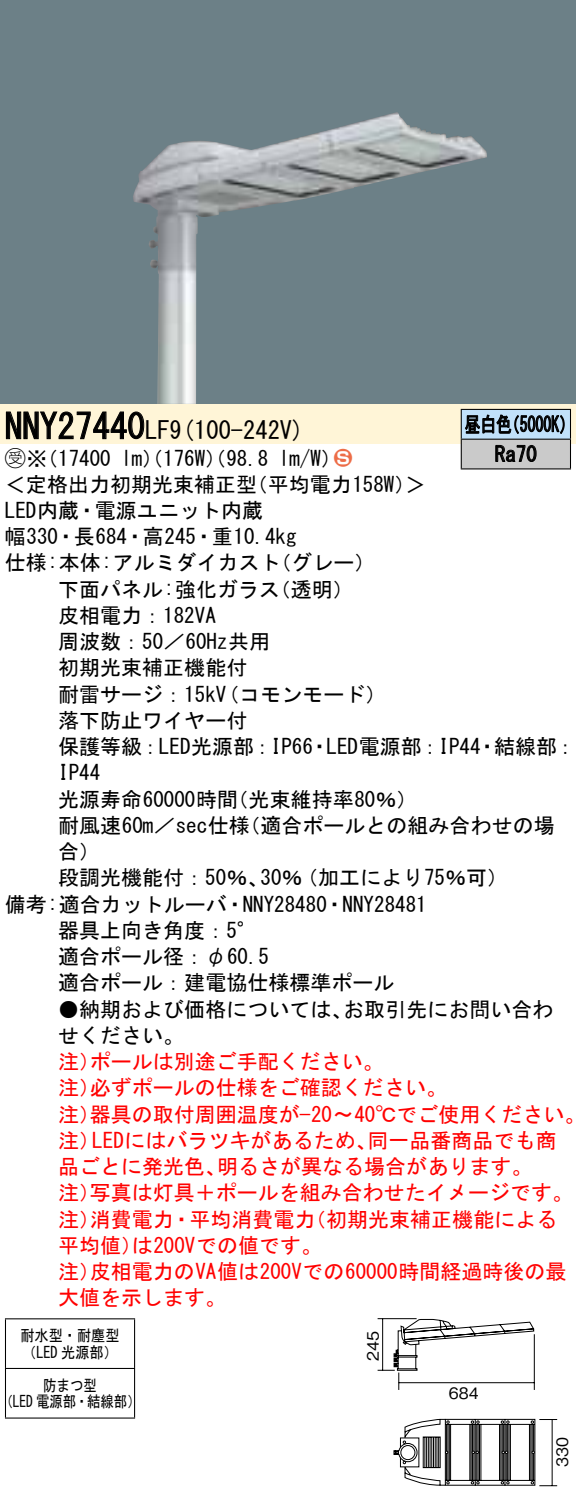
<style>
.page{position:relative;width:576px;height:1496px;background:#fff}
.page>*{position:absolute;margin:0;border:0;box-sizing:border-box;transform-origin:0 0}
.t1{font:35px "MS Gothic";color:#000}
.t2{font:24.5px "MS Gothic";color:#000}
.t3{font:21px/26.2px "MS Gothic";color:#000}
.t4{font:21px/26.2px "MS Gothic";color:#f00}
.t5{font:21px/29.8px "MS Gothic";color:#000;scale:.75 1}
.t6{font:21px "Ford Classification 1";color:#ed6d48}
.t7{font:15.75px/16.4px "MS Gothic";color:#000;text-align:center;scale:.85 1}
.t8{font:15.75px/16.4px "MS Gothic";color:#000;scale:.9 1}
.t9{font:15.75px "Gothic BBB Pro Medium 90 pv RKSJ H";color:#000}
.s1{font-family:"Ford Classification 1"}
.s2{color:#fff}
</style>
<div class="page">
<div style="left:0;top:0;width:575px;height:404px;background:#6c8087"></div>
<img style="left:133px;top:112px;width:354px;height:292px">
<div style="left:0;top:404px;width:575px;height:40px;background:#fff5d7"></div>
<svg style="left:6px;top:411px;width:139px;height:29px"></svg>
<hr style="left:5px;top:1318px;width:130px;height:1px;background:#000">
<hr style="left:5px;top:1319px;width:1px;height:49px;background:#000">
<hr style="left:134px;top:1319px;width:1px;height:49px;background:#000">
<hr style="left:5px;top:1368px;width:130px;height:1px;background:#000">
<hr style="left:5px;top:1369px;width:1px;height:48px;background:#000">
<hr style="left:134px;top:1369px;width:1px;height:48px;background:#000">
<hr style="left:5px;top:1417px;width:130px;height:2px;background:#000">
<div style="left:461px;top:409px;width:109px;height:30px;background:#c1e1fa"></div>
<div style="left:461px;top:439px;width:109px;height:30px;background:#cacaca"></div>
<hr style="left:460px;top:409px;width:110px;height:1px;background:#000">
<hr style="left:569px;top:410px;width:2px;height:29px;background:#000">
<hr style="left:460px;top:439px;width:110px;height:1px;background:#000">
<hr style="left:569px;top:440px;width:2px;height:28px;background:#000">
<hr style="left:460px;top:468px;width:110px;height:2px;background:#000">
<svg style="left:460px;top:410px;width:104px;height:58px"></svg>
<svg style="left:377px;top:1318px;width:180px;height:168px"></svg>
<h1 class="t1" style="left:5px;top:409px;width:142px">NNY27440</h1>
<p class="t2" style="left:145px;top:418px;width:161px">LF (9 100-242 (V</p>
<p class="t3" style="left:5px;top:445px;width:107px"><span class="s1">B</span>※（17400</p>
<p class="t3" style="left:121px;top:445px;width:148px">lm）（176 ）（W 98.8</p>
<p class="t3" style="left:279px;top:445px;width:64px">l m (W/</p>
<p class="t6" style="left:334px;top:447px;width:19px">2<span class="s2">3</span></p>
<p class="t3" style="left:5px;top:471px;width:253px">＜定格出力初期光束補正型</p>
<p class="t3" style="left:5px;top:497px;width:259px">LED内蔵・電源ユニット内蔵</p>
<p class="t3" style="left:5px;top:523px;width:293px">幅330・長684・高245・重10.4kg</p>
<p class="t3" style="left:270px;top:550px;width:106px">（グレー(</p>
<p class="t3" style="left:246px;top:471px;width:181px">（平均電力158 &lt;(W</p>
<p class="t3" style="left:269px;top:550px;width:85px;text-indent:-264px">仕様:本体:アルミダイカスト<br>（透明(</p>
<p class="t3" style="left:58px;top:576px;width:223px">下面パネル:強化ガラス</p>
<p class="t3" style="left:58px;top:602px;width:159px">皮相電力：182VA</p>
<p class="t3" style="left:58px;top:628px;width:213px">周波数：50／60Hz共用</p>
<p class="t3" style="left:58px;top:655px;width:191px">初期光束補正機能付</p>
<p class="t3" style="left:218px;top:681px;width:169px">（コモンモード(</p>
<p class="t3" style="left:58px;top:681px;width:191px">耐雷サージ：15kV落下防止ワイヤー付</p>
<p class="t5" style="left:494px;top:409px;width:57px;text-indent:-30px">昼白色<br>Ra70</p>
<p class="t5" style="left:504px;top:409px;width:96px">（5000 (K</p>
<p class="t3" style="left:58px;top:733px;width:256px">保護等級：LED光源部：IP66</p>
<p class="t3" style="left:58px;top:760px;width:43px">IP44</p>
<p class="t3" style="left:227px;top:786px;width:191px">（光束維持率80％(</p>
<p class="t3" style="left:494px;top:733px;width:83px">結線部：</p>
<p class="t3" style="left:326px;top:733px;width:155px">LED電源部：IP44</p>
<p class="t3" style="left:309px;top:733px;width:22px">・</p>
<p class="t3" style="left:476px;top:733px;width:22px">・</p>
<p class="t3" style="left:58px;top:786px;width:181px">光源寿命60000時間</p>
<p class="t3" style="left:239px;top:812px;width:316px">（適合ポールとの組み合わせの場</p>
<p class="t3" style="left:58px;top:812px;width:193px">耐風速60 ／m sec仕様合(</p>
<p class="t3" style="left:58px;top:865px;width:211px">段調光機能付：50％、</p>
<p class="t3" style="left:5px;top:891px;width:423px">備考:適合カットルーバ・NNY28480・NNY28481</p>
<p class="t3" style="left:58px;top:917px;width:201px">器具上向き角度：5°</p>
<p class="t3" style="left:58px;top:943px;width:212px">適合ポール径：φ60.5</p>
<p class="t3" style="left:58px;top:970px;width:338px">適合ポール：建電協仕様標準ポール</p>
<p class="t3" style="left:343px;top:996px;width:211px">お取引先にお問い合わ</p>
<p class="t3" style="left:297px;top:865px;width:212px">（加工により75％可(</p>
<p class="t3" style="left:260px;top:865px;width:43px">30％</p>
<p class="t3" style="left:58px;top:996px;width:296px">●納期および価格については、せください。</p>
<p class="t4" style="left:90px;top:1048px;width:295px">ポールは別途ご手配ください。</p>
<p class="t4" style="left:90px;top:1048px;width:358px;text-indent:-31px">注）<br>必ずポールの仕様をご確認ください。</p>
<p class="t4" style="left:90px;top:1075px;width:497px;text-indent:-31px">注）<br>器具の取付周囲温度が−20〜40℃でご使用ください。</p>
<p class="t4" style="left:58px;top:1101px;width:43px">注）</p>
<p class="t4" style="left:92px;top:1127px;width:286px">LEDにはバラツキがあるため、</p>
<p class="t4" style="left:367px;top:1127px;width:190px">同一品番商品でも商</p>
<p class="t4" style="left:58px;top:1127px;width:43px">注）</p>
<p class="t4" style="left:90px;top:1153px;width:484px;text-indent:-32px">品ごとに発光色、<br>写真は灯具＋ポールを組み合わせたイメージです。</p>
<p class="t4" style="left:217px;top:1153px;width:317px">明るさが異なる場合があります。</p>
<p class="t4" style="left:58px;top:1180px;width:43px">注）</p>
<p class="t4" style="left:305px;top:1206px;width:253px">（初期光束補正機能による</p>
<p class="t4" style="left:90px;top:1206px;width:227px">消費電力・平均消費電力</p>
<p class="t4" style="left:58px;top:1206px;width:43px">注）</p>
<p class="t4" style="left:58px;top:1232px;width:265px">平均値は） 200Vでの値です。</p>
<p class="t4" style="left:90px;top:1258px;width:478px">皮相電力のVA値は200Vでの60000時間経過時後の最</p>
<p class="t4" style="left:58px;top:1258px;width:169px">注）<br>大値を示します。</p>
<p class="t8" style="left:20px;top:1327px;width:112px">耐水型・耐塵型（LED 光源部(</p>
<p class="t7" style="left:-1px;top:1377px;width:168px">防まつ型<br>（LED 電源部・結線部(</p>
<p class="t9" style="left:360px;top:1361px;width:31px;rotate:-90deg">245</p>
<p class="t9" style="left:448px;top:1381px;width:31px">684</p>
<p class="t9" style="left:549px;top:1467px;width:31px;rotate:-90deg">330</p>
</div>
